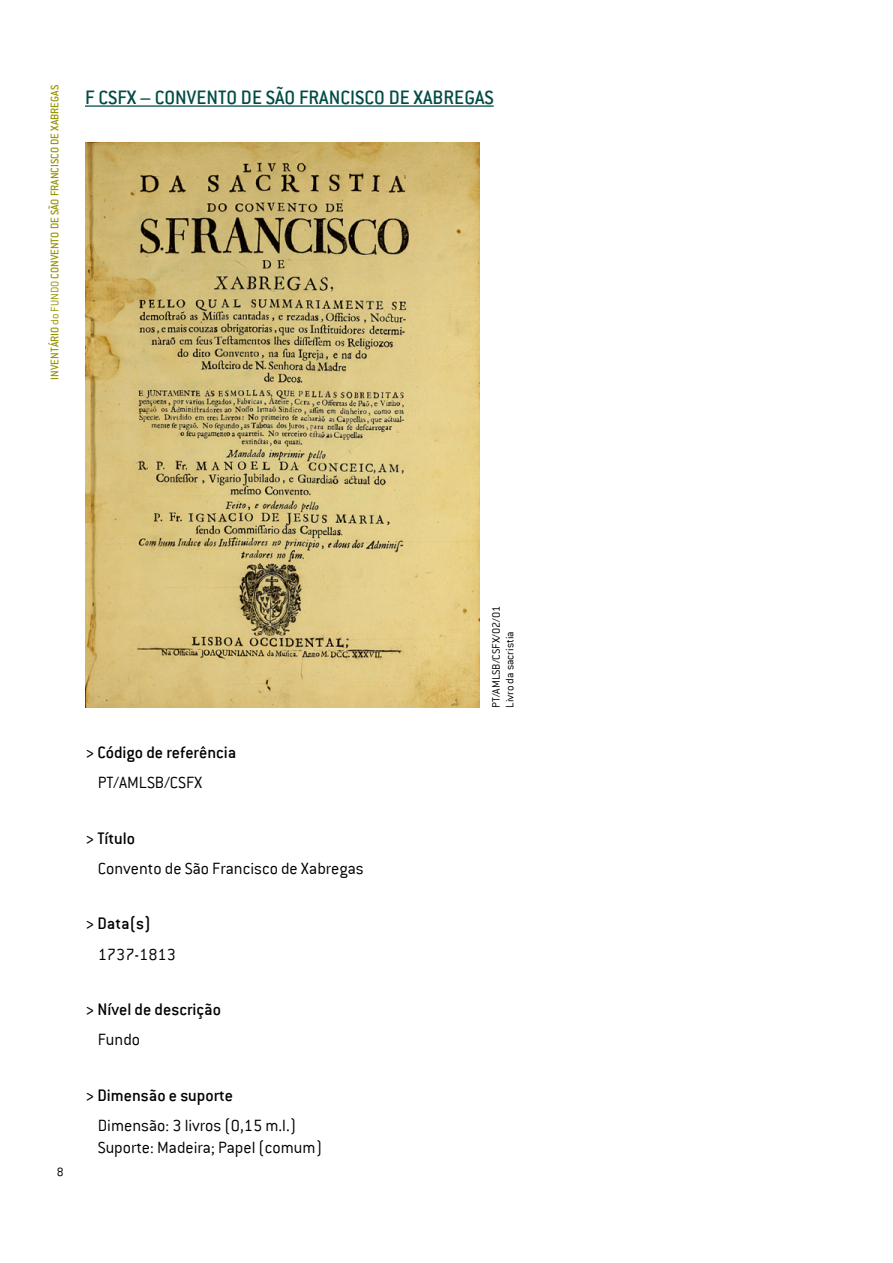
<style>
.page{position:relative;width:893px;height:1263px;background:#fff}
.page>*{position:absolute;margin:0;border:0;box-sizing:border-box;transform-origin:0 0}
.titulos{font:500 21px "Conduit ITC";color:#004b44}
.Estilo_de_parágrafo_2{font:300 18px "Conduit ITC";color:#000}
.Estilo_de_parágrafo_1{font:500 18px "Conduit ITC";color:#000}
.t1{font:300 13.5px "Conduit ITC";color:#000}
.t2{font:500 12px "Conduit ITC";color:#969400}
.legendas{font:300 12px "Conduit ITC";color:#000}
.s1{font-weight:300}
</style>
<div class="page">
<hr style="left:85px;top:105px;width:409px;height:2px;background:#004b44">
<img style="left:85px;top:142px;width:394px;height:566px">
<p class="t2" style="left:48px;top:380px;width:296px;rotate:-90deg">INVENTÁRIO <span class="s1">do FUNDO</span> CONVENTO DE SÃO FRANCISCO DE XABREGAS</p>
<p class="titulos" style="left:85px;top:85px;width:410px">F CSFX – CONVENTO DE SÃO FRANCISCO DE XABREGAS</p>
<p class="t1" style="left:57px;top:1164px;width:8px">8</p>
<p class="Estilo_de_parágrafo_1" style="left:85px;top:742px;width:153px">&gt; Código de referência</p>
<p class="Estilo_de_parágrafo_2" style="left:98px;top:773px;width:106px">PT/AMLSB/CSFX</p>
<p class="Estilo_de_parágrafo_1" style="left:85px;top:828px;width:52px">&gt; Título</p>
<p class="Estilo_de_parágrafo_2" style="left:98px;top:858px;width:268px">Convento de São Francisco de Xabregas</p>
<p class="Estilo_de_parágrafo_1" style="left:85px;top:914px;width:67px">&gt; Data(s)</p>
<p class="Estilo_de_parágrafo_2" style="left:98px;top:944px;width:80px">1737-1813</p>
<p class="Estilo_de_parágrafo_1" style="left:85px;top:999px;width:138px">&gt; Nível de descrição</p>
<p class="Estilo_de_parágrafo_2" style="left:98px;top:1030px;width:44px">Fundo</p>
<p class="Estilo_de_parágrafo_1" style="left:85px;top:1085px;width:150px">&gt; Dimensão e suporte</p>
<p class="Estilo_de_parágrafo_2" style="left:98px;top:1115px;width:200px">Dimensão: 3 livros (0,15 m.l.)</p>
<p class="Estilo_de_parágrafo_2" style="left:98px;top:1137px;width:226px">Suporte: Madeira; Papel (comum)</p>
<p class="legendas" style="left:489px;top:708px;width:103px;rotate:-90deg">PT/AMLSB/CSFX/02/01</p>
<p class="legendas" style="left:503px;top:708px;width:78px;rotate:-90deg">Livro da sacristia</p>
</div>
